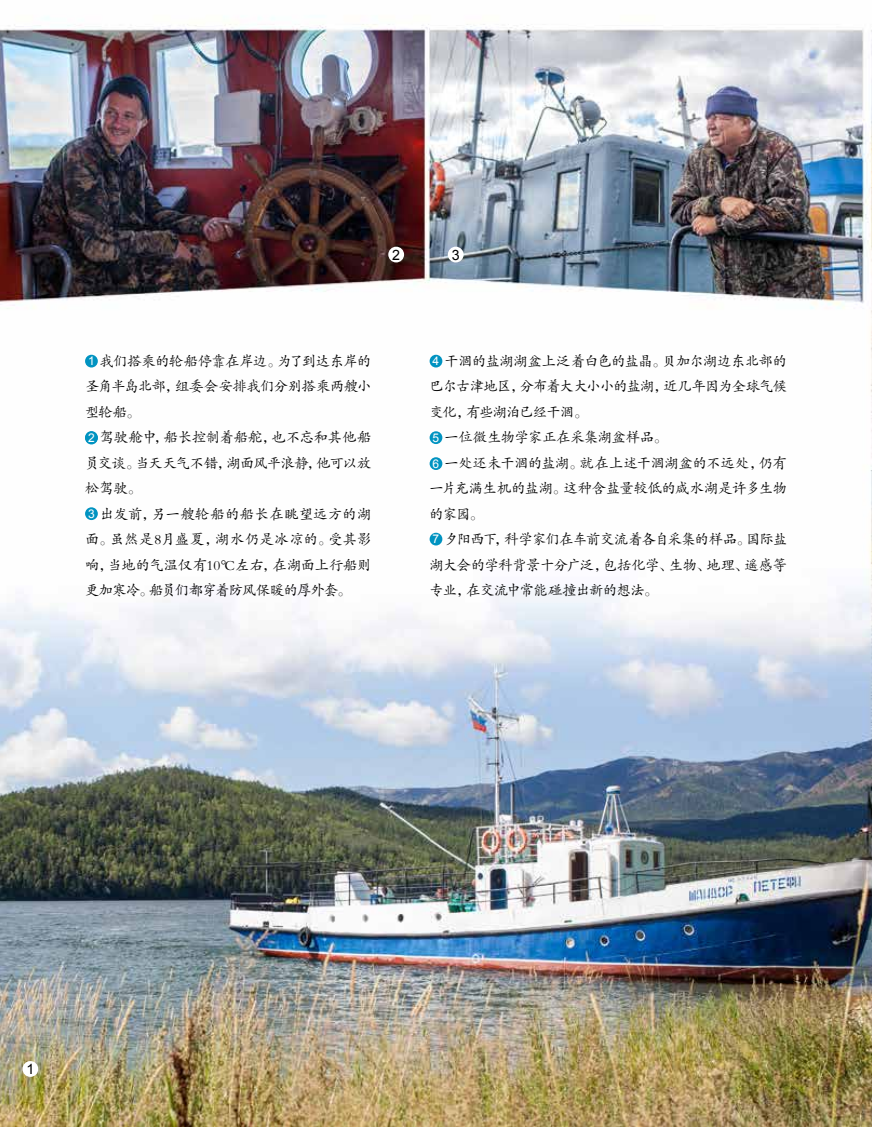
<style>
.page{position:relative;width:872px;height:1127px;background:#fff}
.page>*{position:absolute;margin:0;border:0;box-sizing:border-box;transform-origin:0 0}
.t1{font:14.25px/25.5px "FZKTJW GB1 0";letter-spacing:-.03em;color:#000;text-align:justify}
.t2{font:14.25px "FZKTJW GB1 0";letter-spacing:-.055em;color:#000}
.t3{font:14.25px "FZKTJW GB1 0";letter-spacing:-.05em;color:#000}
.t4{font:14.25px "Arial";color:#000}
.t5{font:12px/26px "Arial";color:#fff}
</style>
<div class="page">
<img style="left:0;top:17px;width:872px;height:1110px">
<div style="left:22px;top:1061px;width:16px;height:16px;background:#fff;border-radius:50%"></div>
<div style="left:388px;top:247px;width:16px;height:15px;background:#fff;border-radius:50%"></div>
<div style="left:448px;top:247px;width:15px;height:15px;background:#fff;border-radius:50%"></div>
<div style="left:85px;top:355px;width:13px;height:12px;background:#0093c1;border-radius:50%"></div>
<div style="left:429px;top:355px;width:13px;height:12px;background:#0093c1;border-radius:50%"></div>
<div style="left:429px;top:431px;width:13px;height:13px;background:#0093c1;border-radius:50%"></div>
<div style="left:429px;top:457px;width:13px;height:13px;background:#0093c1;border-radius:50%"></div>
<div style="left:429px;top:533px;width:13px;height:12px;background:#0093c1;border-radius:50%"></div>
<div style="left:85px;top:431px;width:13px;height:13px;background:#0093c1;border-radius:50%"></div>
<div style="left:85px;top:507px;width:13px;height:13px;background:#0093c1;border-radius:50%"></div>
<p class="t4" style="left:392px;top:245px;width:9px">2</p>
<p class="t4" style="left:452px;top:245px;width:9px">3</p>
<p class="t1" style="left:85px;top:349px;width:288px;text-indent:15px">我们搭乘的轮船停靠在岸边。为了到达东岸的圣角半岛北部，组委会安排我们分别搭乘两艘小型轮船。</p>
<p class="t1" style="left:85px;top:425px;width:288px;text-indent:15px">驾驶舱中，船长控制着船舵，也不忘和其他船员交谈。当天天气不错，湖面风平浪静，他可以放松驾驶。</p>
<p class="t1" style="left:85px;top:501px;width:288px;text-indent:15px">出发前，另一艘轮船的船长在眺望远方的湖面。虽然是8月盛夏，湖水仍是冰凉的。受其影响，当地的气温仅有10℃左右，在湖面上行船则更加寒冷。船员们都穿着防风保暖的厚外套。</p>
<p class="t1" style="left:444px;top:348px;width:344px">干涸的盐湖湖盆上泛着白色的盐晶。贝加尔湖边东北部的</p>
<p class="t2" style="left:429px;top:379px;width:359px">巴尔古津地区，分布着大大小小的盐湖，近几年因为全球气候</p>
<p class="t1" style="left:429px;top:399px;width:160px">变化，有些湖泊已经干涸。</p>
<p class="t1" style="left:444px;top:425px;width:225px">一位微生物学家正在采集湖盆样品。</p>
<p class="t1" style="left:444px;top:450px;width:344px">一处还未干涸的盐湖。就在上述干涸湖盆的不远处，仍有</p>
<p class="t1" style="left:429px;top:476px;width:359px">一片充满生机的盐湖。这种含盐量较低的咸水湖是许多生物</p>
<p class="t1" style="left:429px;top:501px;width:56px">的家园。</p>
<p class="t3" style="left:444px;top:532px;width:344px">夕阳西下，科学家们在车前交流着各自采集的样品。国际盐</p>
<p class="t1" style="left:429px;top:552px;width:359px">湖大会的学科背景十分广泛，包括化学、生物、地理、遥感等</p>
<p class="t1" style="left:429px;top:578px;width:230px">专业，在交流中常能碰撞出新的想法。</p>
<p class="t5" style="left:88px;top:348px;width:8px">1</p>
<p class="t5" style="left:432px;top:348px;width:8px">4</p>
<p class="t5" style="left:88px;top:425px;width:8px">12</p>
<p class="t5" style="left:432px;top:425px;width:8px">5<br>6</p>
<p class="t5" style="left:88px;top:501px;width:8px">3</p>
<p class="t5" style="left:432px;top:526px;width:8px">7</p>
<p class="t4" style="left:26px;top:1060px;width:9px">1</p>
</div>
